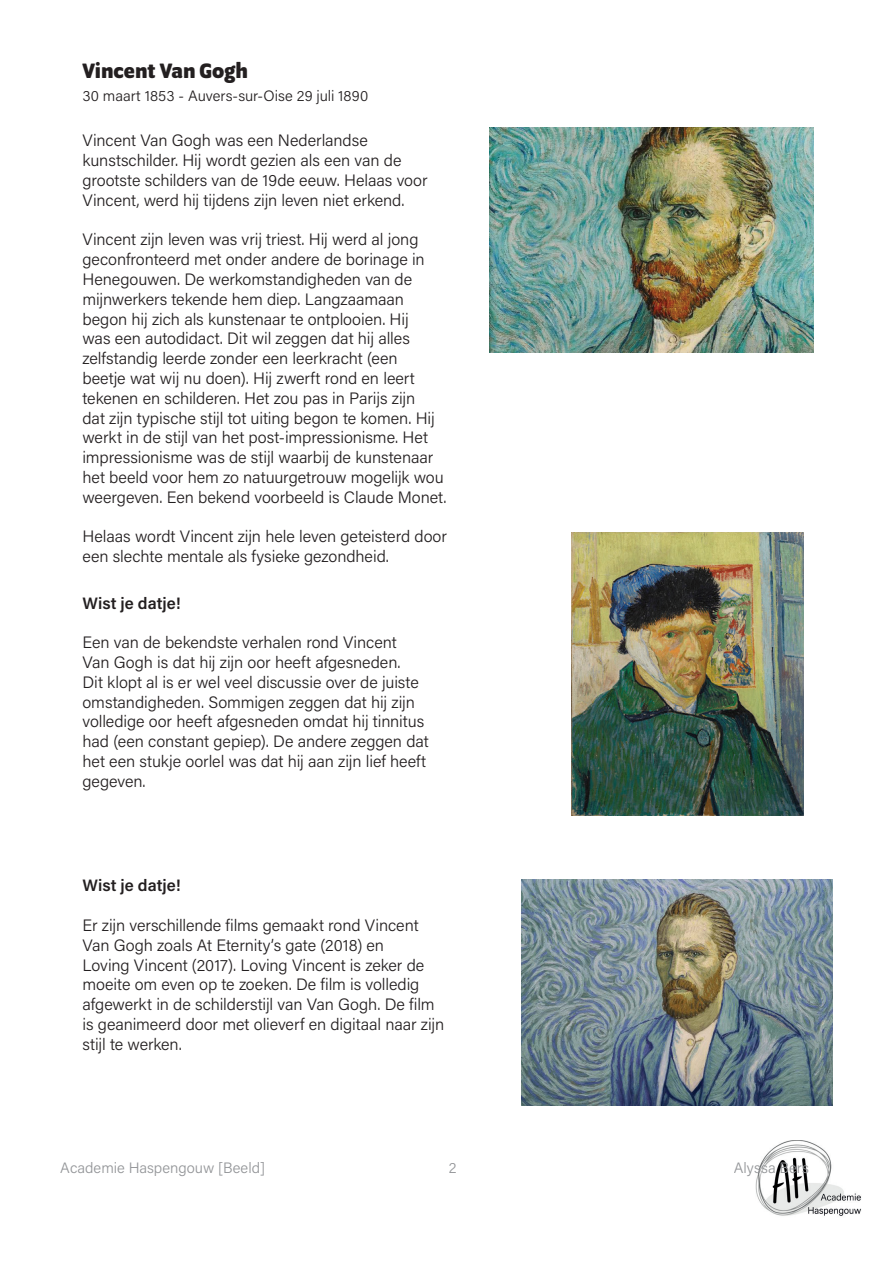
<style>
.page{position:relative;width:893px;height:1263px;background:#fff}
.page>*{position:absolute;margin:0;border:0;box-sizing:border-box;transform-origin:0 0}
.t1{font:700 22.5px "Program OT";color:#231f20}
.t2{font:300 16.5px/19.8px "Acumin Pro";letter-spacing:-.005em;color:#231f20}
.t3{font:600 16.5px "Acumin Pro";color:#231f20}
.t4{font:300 15px "Acumin Pro";letter-spacing:-.005em;color:#231f20}
.t5{font:300 15px "Acumin Pro";color:#939598}
</style>
<div class="page">
<img style="left:756px;top:1140px;width:105px;height:76px">
<img style="left:571px;top:533px;width:232px;height:282px">
<img style="left:489px;top:127px;width:324px;height:226px">
<img style="left:522px;top:879px;width:310px;height:227px">
<h1 class="t1" style="left:82px;top:58px;width:167px">Vincent Van Gogh</h1>
<p class="t4" style="left:82px;top:86px;width:287px">30 maart 1853 - Auvers-sur-Oise 29 juli 1890</p>
<p class="t2" style="left:82px;top:130px;width:347px">Vincent Van Gogh was een Nederlandse kunstschilder. Hij wordt gezien als een van de grootste schilders van de 19de eeuw. Helaas voor Vincent, werd hij tijdens zijn leven niet erkend.</p>
<p class="t2" style="left:82px;top:229px;width:365px">Vincent zijn leven was vrij triest. Hij werd al jong geconfronteerd met onder andere de borinage in Henegouwen. De werkomstandigheden van de mijnwerkers tekende hem diep. Langzaamaan begon hij zich als kunstenaar te ontplooien. Hij<br>was een autodidact. Dit wil zeggen dat hij alles zelfstandig leerde zonder een leerkracht (een<br>beetje wat wij nu doen). Hij zwerft rond en leert tekenen en schilderen. Het zou pas in Parijs zijn<br>dat zijn typische stijl tot uiting begon te komen. Hij werkt in de stijl van het post-impressionisme. Het impressionisme was de stijl waarbij de kunstenaar het beeld voor hem zo natuurgetrouw mogelijk wou weergeven. Een bekend voorbeeld is Claude Monet.</p>
<p class="t2" style="left:82px;top:526px;width:366px">Helaas wordt Vincent zijn hele leven geteisterd door een slechte mentale als fysieke gezondheid.</p>
<p class="t3" style="left:82px;top:591px;width:100px">Wist je datje!</p>
<p class="t2" style="left:82px;top:632px;width:348px">Een van de bekendste verhalen rond Vincent<br>Van Gogh is dat hij zijn oor heeft afgesneden.<br>Dit klopt al is er wel veel discussie over de juiste omstandigheden. Sommigen zeggen dat hij zijn volledige oor heeft afgesneden omdat hij tinnitus had (een constant gepiep). De andere zeggen dat het een stukje oorlel was dat hij aan zijn lief heeft gegeven.</p>
<p class="t3" style="left:82px;top:874px;width:100px">Wist je datje!</p>
<p class="t2" style="left:82px;top:915px;width:363px">Er zijn verschillende films gemaakt rond Vincent Van Gogh zoals At Eternity’s gate (2018) en<br>Loving Vincent (2017). Loving Vincent is zeker de moeite om even op te zoeken. De film is volledig afgewerkt in de schilderstijl van Van Gogh. De film is geanimeerd door met olieverf en digitaal naar zijn stijl te werken.</p>
<p class="t5" style="left:60px;top:1158px;width:206px">Academie Haspengouw [Beeld]</p>
<p class="t5" style="left:449px;top:1158px;width:9px">2</p>
<p class="t5" style="left:734px;top:1158px;width:77px">Alyssa Bers</p>
</div>
